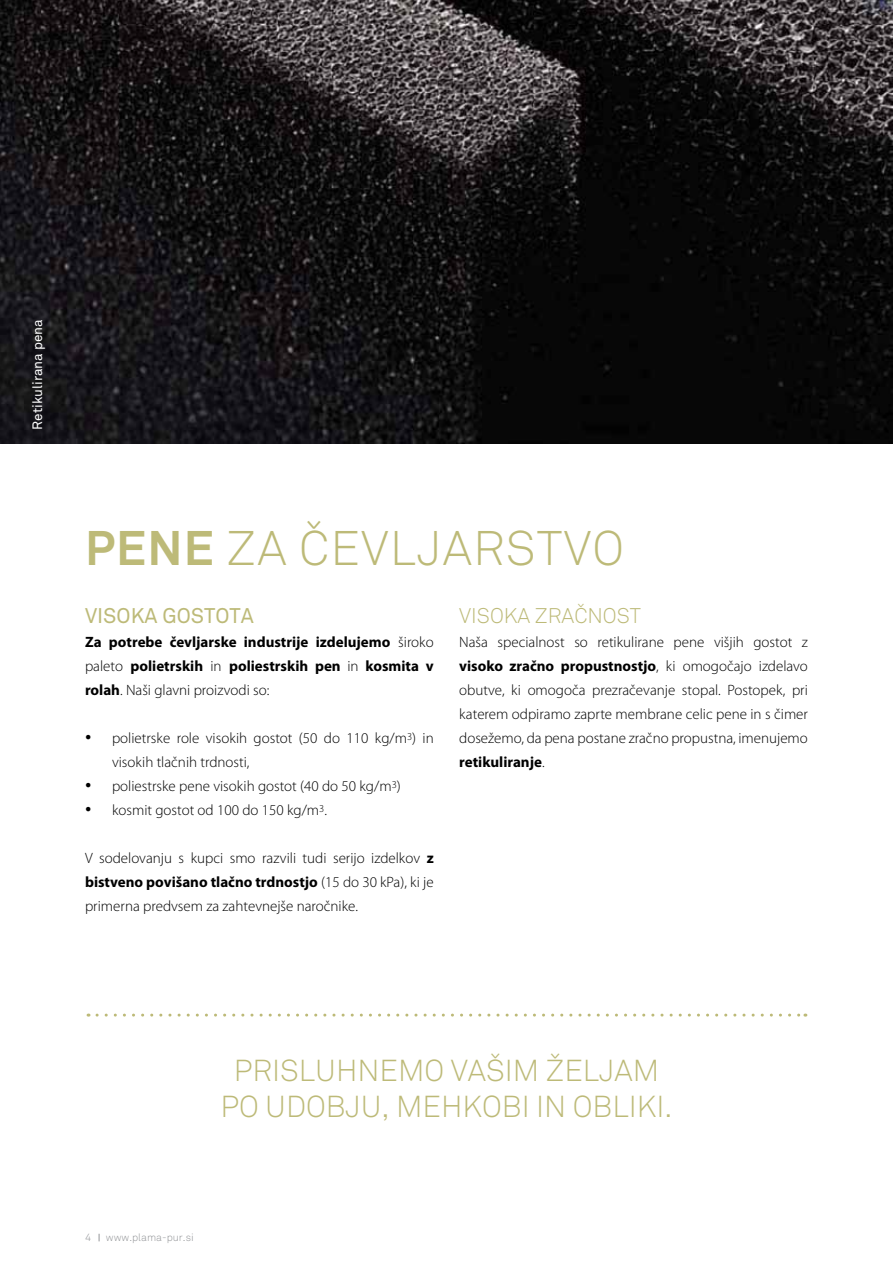
<style>
.page{position:relative;width:893px;height:1263px;background:#fff}
.page>*{position:absolute;margin:0;border:0;box-sizing:border-box;transform-origin:0 0}
.t1{font:300 48px "Akkurat CE";letter-spacing:.025em;color:#bdba78}
.t2{font:300 30px/36px "Akkurat CE";color:#bdba78}
.t3{font:300 21px "Akkurat CE";color:#bdba78}
.t4{font:21px "Akkurat CE";color:#bdba78}
.t5{font:300 15px/24px "Myriad Pro";color:#000;text-align:justify}
.t6{font:700 15px/24px "Myriad Pro";color:#000;text-align:justify}
.t7{font:13.5px "Akkurat CE";color:#fff}
.t8{font:300 10.5px "Akkurat CE";color:#939598}
.s1{font-weight:700}
.s2{font-weight:300}
.s3{font-family:"Times New Roman";font-weight:400;font-size:18px}
</style>
<div class="page">
<img style="left:0;top:0;width:893px;height:443px">
<svg style="left:97px;top:1013px;width:709px;height:3px"></svg>
<p class="t7" style="left:29px;top:429px;width:112px;rotate:-90deg">RETIKULIRANA PENA</p>
<h1 class="t1" style="left:85px;top:520px;width:535px"><span class="s1">PENE</span> ZA ČEVLJARSTVO</h1>
<h3 class="t4" style="left:85px;top:603px;width:170px">VISOKA GOSTOTA</h3>
<p class="t6" style="left:85px;top:629px;width:350px">Za potrebe čevljarske industrije izdelujemo <span class="s2">široko paleto</span> polietrskih <span class="s2">in</span> poliestrskih pen <span class="s2">in</span> kosmita v rolah<span class="s2">. Naši glavni proizvodi so:</span></p>
<p class="t5" style="left:112px;top:726px;width:323px;text-indent:-27px"><span class="s3">•</span> polietrske role visokih gostot (50 do 110 kg/m<sup>3</sup>) in visokih tlačnih trdnosti,</p>
<p class="t5" style="left:85px;top:774px;width:317px"><span class="s3">•</span> poliestrske pene visokih gostot (40 do 50 kg/m<sup>3</sup>)</p>
<p class="t5" style="left:85px;top:798px;width:243px"><span class="s3">•</span> kosmit gostot od 100 do 150 kg/m<sup>3</sup>.</p>
<p class="t5" style="left:85px;top:846px;width:350px">V sodelovanju s kupci smo razvili tudi serijo izdelkov <span class="s1">z bistveno povišano tlačno trdnostjo</span> (15 do 30 kPa), ki je primerna predvsem za zahtevnejše naročnike.</p>
<h3 class="t3" style="left:459px;top:603px;width:183px">VISOKA ZRAČNOST</h3>
<p class="t5" style="left:459px;top:630px;width:350px">Naša specialnost so retikulirane pene višjih gostot z <span class="s1">visoko zračno propustnostjo</span>, ki omogočajo izdelavo obutve, ki omogoča prezračevanje stopal. Postopek, pri katerem odpiramo zaprte membrane celic pene in s čimer dosežemo, da pena postane zračno propustna, imenujemo <span class="s1">retikuliranje</span>.</p>
<h2 class="t2" style="left:220px;top:1053px;width:440px;text-indent:13px">PRISLU HNEMO VAŠIM ŽELJAM<br>PO UDOBJU</h2>
<h2 class="t2" style="left:382px;top:1089px;width:211px">, MEHKOBI IN OBL</h2>
<h2 class="t2" style="left:629px;top:1089px;width:45px">IKI.</h2>
<p class="t8" style="left:85px;top:1231px;width:7px">4</p>
<p class="t8" style="left:106px;top:1231px;width:89px">WWW.PLAMA-PUR.SI</p>
</div>
